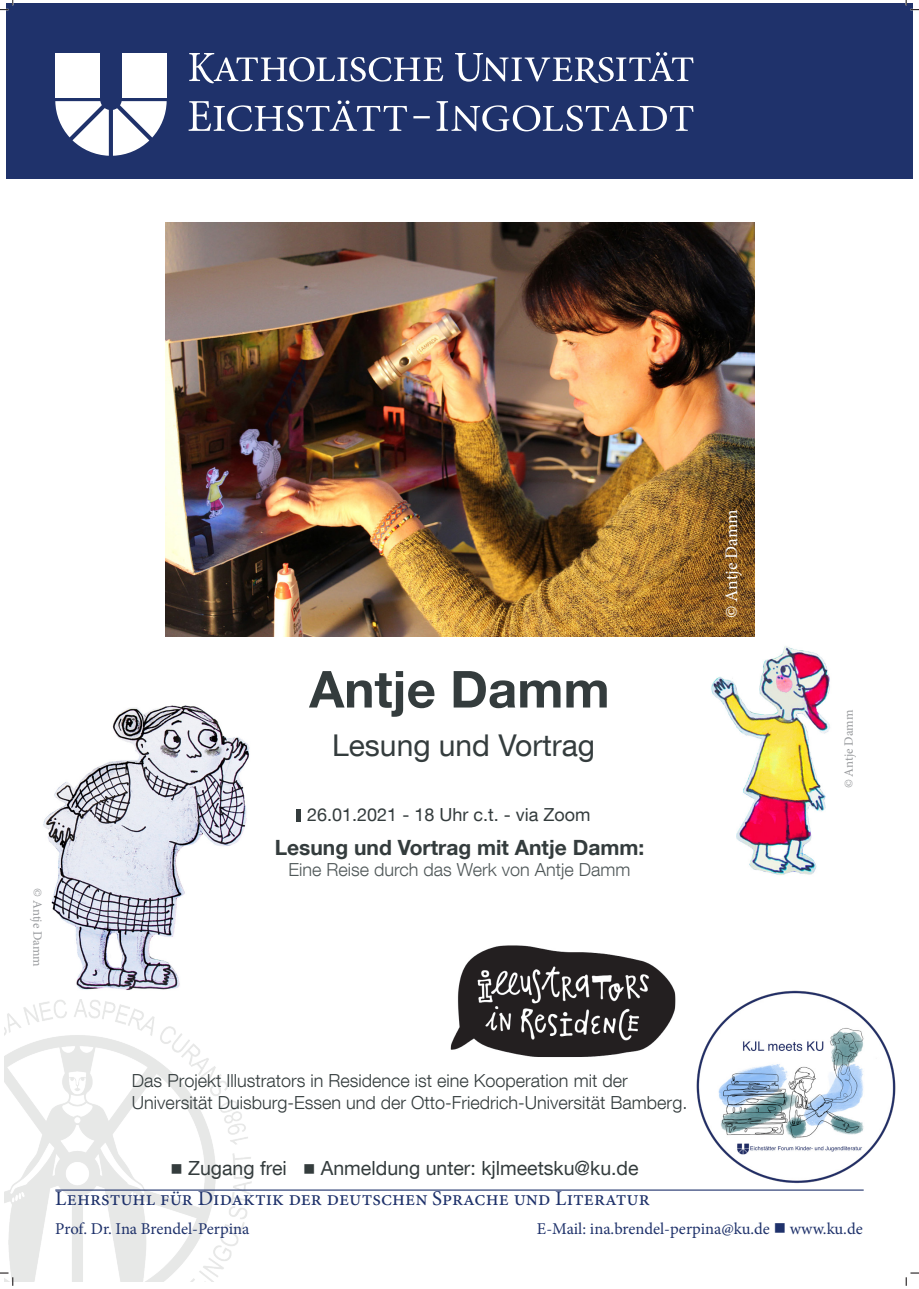
<style>
.page{position:relative;width:919px;height:1289px;background:#fff}
.page>*{position:absolute;margin:0;border:0;box-sizing:border-box;transform-origin:0 0}
.t1{font:700 51px "Helvetica Neue LT Com";color:#343c3d}
.t2{font:30px "Helvetica Neue LT Com";color:#343c3d}
.t3{font:21px "Minion Pro";color:#1f326b}
.t4{font:700 21px "Helvetica Neue LT Com";color:#343c3d}
.t5{font:19.5px "Helvetica Neue LT Com";color:#343c3d}
.t6{font:300 18px/21.6px "Helvetica Neue LT Com";color:#343c3d}
.t7{font:300 18px "Helvetica Neue LT Com";color:#505859}
.t8{font:18px "Helvetica Neue LT Com";color:#343c3d}
.t9{font:17.7px "Minion Pro";color:#fff}
.t10{font:16.5px "Minion Pro";letter-spacing:-.01em;color:#1f326b}
.t11{font:12.75px "Minion Pro";color:#97999c}
</style>
<div class="page">
<img style="left:43px;top:705px;width:207px;height:285px">
<img style="left:4px;top:999px;width:248px;height:282px">
<div style="left:6px;top:3px;width:906px;height:176px;background:#1f326b"></div>
<svg style="left:0;top:1272px;width:13px;height:13px"></svg>
<svg style="left:0;top:0;width:14px;height:10px"></svg>
<svg style="left:905px;top:0;width:13px;height:10px"></svg>
<svg style="left:188px;top:100px;width:505px;height:31px"></svg>
<svg style="left:189px;top:52px;width:504px;height:31px"></svg>
<div style="left:55px;top:53px;width:45px;height:44px;background:#fff"></div>
<div style="left:122px;top:53px;width:45px;height:44px;background:#fff"></div>
<svg style="left:55px;top:101px;width:112px;height:55px"></svg>
<img style="left:451px;top:945px;width:203px;height:112px">
<img style="left:654px;top:966px;width:264px;height:320px">
<div style="left:296px;top:809px;width:5px;height:12px;background:#343c3d"></div>
<hr style="left:55px;top:1189px;width:808px;height:1px;background:#1f326b">
<img style="left:165px;top:223px;width:589px;height:413px">
<img style="left:697px;top:636px;width:133px;height:239px">
<p class="t11" style="left:46px;top:888px;width:80px;rotate:90deg">© Antje Damm</p>
<p class="t1" style="left:309px;top:657px;width:302px">Antje Damm</p>
<p class="t2" style="left:332px;top:727px;width:264px">Lesung und Vortrag</p>
<p class="t8" style="left:307px;top:803px;width:285px">26.01.2021 - 18 Uhr c.t. - via Zoom</p>
<p class="t4" style="left:274px;top:834px;width:371px">Lesung und Vortrag mit Antje Damm:</p>
<p class="t7" style="left:288px;top:859px;width:344px">Eine Reise durch das Werk von Antje Damm</p>
<p class="t9" style="left:719px;top:618px;width:111px;rotate:-90deg">© Antje Damm</p>
<p class="t11" style="left:840px;top:788px;width:80px;rotate:-90deg">© Antje Damm</p>
<p class="t6" style="left:132px;top:1069px;width:557px">Das Projekt Illustrators in Residence ist eine Kooperation mit der<br>Universität Duisburg-Essen und der Otto-Friedrich-Universität Bamberg.</p>
<p class="t5" style="left:170px;top:1156px;width:469px">■ Zugang frei ■ Anmeldung unter: kjlmeetsku@ku.de</p>
<p class="t3" style="left:55px;top:1184px;width:596px">Lehrstuhl für Didaktik der deutschen Sprache und Literatur</p>
<p class="t10" style="left:55px;top:1217px;width:195px">Prof. Dr. Ina Brendel-Perpina</p>
<p class="t10" style="left:537px;top:1217px;width:327px">E-Mail: ina.brendel-perpina@ku.de ■ www.ku.de</p>
</div>
